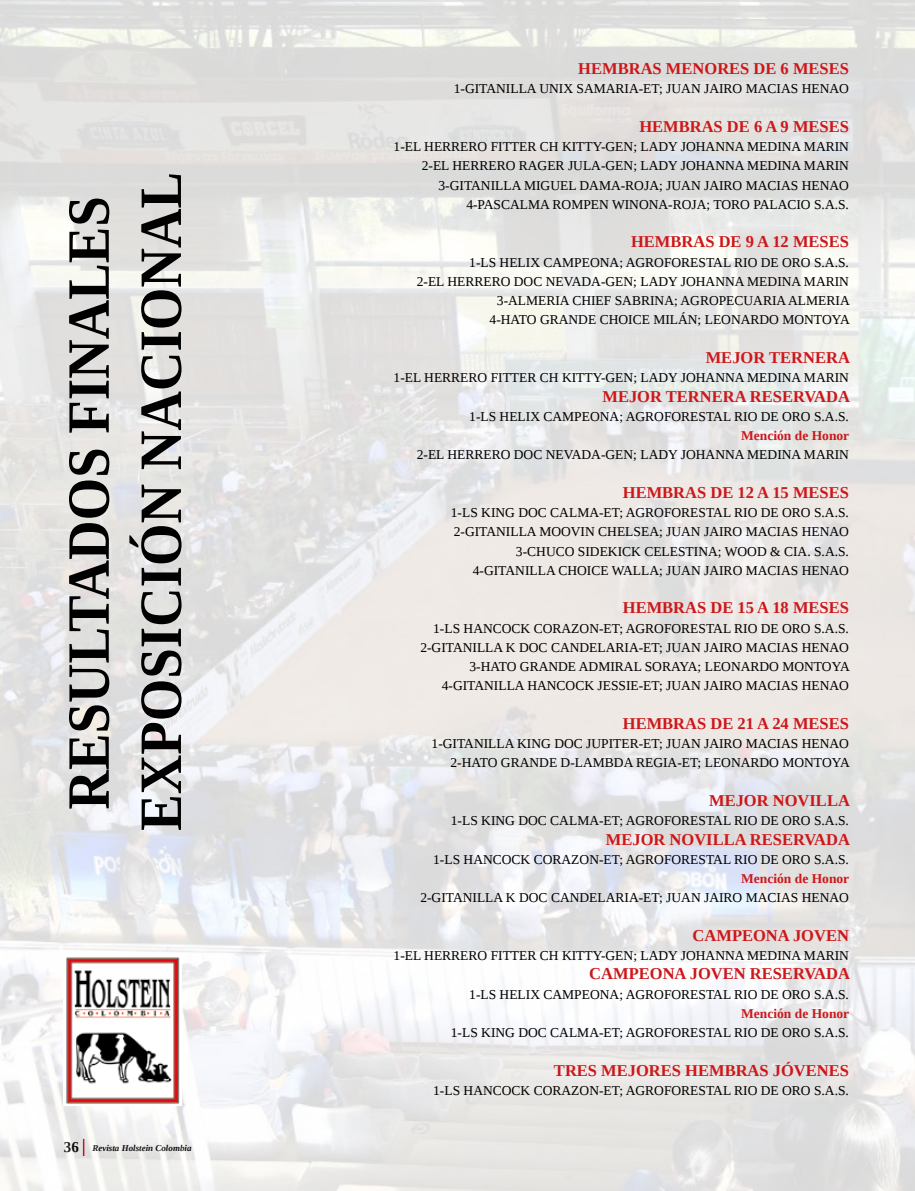
<style>
.page{position:relative;width:915px;height:1191px;background:#fff}
.page>*{position:absolute;margin:0;border:0;box-sizing:border-box;transform-origin:0 0}
.t1{font:700 60px/72.2px "Liberation Serif";color:#000;text-align:center;scale:.91 1}
.t2{font:700 16.5px "Liberation Serif";color:#cd1719}
.t3{font:13.5px/19.2px "Liberation Serif";color:#000;text-align:right}
.t4{font:700 13.5px "Liberation Serif";color:#cd1719}
.t5{font:italic 700 9px "Liberation Serif";color:#000}
.s1{font-style:normal;font-size:15px}
</style>
<div class="page">
<img style="left:0;top:0;width:914px;height:1191px">
<img style="left:64px;top:954px;width:117px;height:152px">
<h1 class="t1" style="left:51px;top:831px;width:725px;rotate:-90deg">RESULTADOS FINALES<br>EXPOSICIÓN NACIONAL</h1>
<p class="t5" style="left:64px;top:1141px;width:129px"><span class="s1">36</span> Revista Holstein Colombia</p>
<p class="t2" style="left:578px;top:57px;width:272px">HEMBRAS MENORES DE 6 MESES</p>
<p class="t3" style="left:453px;top:79px;width:396px">1-GITANILLA UNIX SAMARIA-ET; JUAN JAIRO MACIAS HENAO</p>
<p class="t2" style="left:639px;top:115px;width:211px">HEMBRAS DE 6 A 9 MESES</p>
<p class="t3" style="left:393px;top:137px;width:456px">1-EL HERRERO FITTER CH KITTY-GEN; LADY JOHANNA MEDINA MARIN 2-EL HERRERO RAGER JULA-GEN; LADY JOHANNA MEDINA MARIN 3-GITANILLA MIGUEL DAMA-ROJA; JUAN JAIRO MACIAS HENAO 4-PASCALMA ROMPEN WINONA-ROJA; TORO PALACIO S.A.S.</p>
<p class="t2" style="left:631px;top:231px;width:219px">HEMBRAS DE 9 A 12 MESES</p>
<p class="t3" style="left:416px;top:252px;width:434px">1-LS HELIX CAMPEONA; AGROFORESTAL RIO DE ORO S.A.S.<br>2-EL HERRERO DOC NEVADA-GEN; LADY JOHANNA MEDINA MARIN 3-ALMERIA CHIEF SABRINA; AGROPECUARIA ALMERIA<br>4-HATO GRANDE CHOICE MILÁN; LEONARDO MONTOYA</p>
<p class="t2" style="left:705px;top:346px;width:146px">MEJOR TERNERA</p>
<p class="t3" style="left:393px;top:368px;width:456px">1-EL HERRERO FITTER CH KITTY-GEN; LADY JOHANNA MEDINA MARIN</p>
<p class="t2" style="left:602px;top:385px;width:249px">MEJOR TERNERA RESERVADA</p>
<p class="t3" style="left:469px;top:406px;width:381px">1-LS HELIX CAMPEONA; AGROFORESTAL RIO DE ORO S.A.S.</p>
<p class="t4" style="left:741px;top:426px;width:110px">Mención de Honor</p>
<p class="t3" style="left:416px;top:445px;width:433px">2-EL HERRERO DOC NEVADA-GEN; LADY JOHANNA MEDINA MARIN</p>
<p class="t2" style="left:622px;top:481px;width:228px">HEMBRAS DE 12 A 15 MESES</p>
<p class="t3" style="left:450px;top:503px;width:399px">1-LS KING DOC CALMA-ET; AGROFORESTAL RIO DE ORO S.A.S.<br>2-GITANILLA MOOVIN CHELSEA; JUAN JAIRO MACIAS HENAO 3-CHUCO SIDEKICK CELESTINA; WOOD &amp; CIA. S.A.S.<br>4-GITANILLA CHOICE WALLA; JUAN JAIRO MACIAS HENAO</p>
<p class="t2" style="left:622px;top:597px;width:228px">HEMBRAS DE 15 A 18 MESES</p>
<p class="t3" style="left:420px;top:618px;width:431px">1-LS HANCOCK CORAZON-ET; AGROFORESTAL RIO DE ORO S.A.S.<br>2-GITANILLA K DOC CANDELARIA-ET; JUAN JAIRO MACIAS HENAO 3-HATO GRANDE ADMIRAL SORAYA; LEONARDO MONTOYA 4-GITANILLA HANCOCK JESSIE-ET; JUAN JAIRO MACIAS HENAO</p>
<p class="t2" style="left:622px;top:712px;width:228px">HEMBRAS DE 21 A 24 MESES</p>
<p class="t3" style="left:431px;top:734px;width:419px">1-GITANILLA KING DOC JUPITER-ET; JUAN JAIRO MACIAS HENAO<br>2-HATO GRANDE D-LAMBDA REGIA-ET; LEONARDO MONTOYA</p>
<p class="t2" style="left:708px;top:789px;width:142px">MEJOR NOVILLA</p>
<p class="t3" style="left:450px;top:811px;width:399px">1-LS KING DOC CALMA-ET; AGROFORESTAL RIO DE ORO S.A.S.</p>
<p class="t2" style="left:605px;top:828px;width:245px">MEJOR NOVILLA RESERVADA</p>
<p class="t3" style="left:433px;top:849px;width:417px">1-LS HANCOCK CORAZON-ET; AGROFORESTAL RIO DE ORO S.A.S.</p>
<p class="t4" style="left:741px;top:869px;width:109px">Mención de Honor</p>
<p class="t3" style="left:420px;top:888px;width:430px">2-GITANILLA K DOC CANDELARIA-ET; JUAN JAIRO MACIAS HENAO</p>
<p class="t2" style="left:692px;top:924px;width:158px">CAMPEONA JOVEN</p>
<p class="t3" style="left:393px;top:946px;width:456px">1-EL HERRERO FITTER CH KITTY-GEN; LADY JOHANNA MEDINA MARIN</p>
<p class="t2" style="left:589px;top:962px;width:262px">CAMPEONA JOVEN RESERVADA</p>
<p class="t3" style="left:469px;top:984px;width:381px">1-LS HELIX CAMPEONA; AGROFORESTAL RIO DE ORO S.A.S.</p>
<p class="t4" style="left:741px;top:1004px;width:110px">Mención de Honor</p>
<p class="t3" style="left:450px;top:1023px;width:399px">1-LS KING DOC CALMA-ET; AGROFORESTAL RIO DE ORO S.A.S.</p>
<p class="t2" style="left:553px;top:1059px;width:296px">TRES MEJORES HEMBRAS JÓVENES</p>
<p class="t3" style="left:433px;top:1080px;width:417px">1-LS HANCOCK CORAZON-ET; AGROFORESTAL RIO DE ORO S.A.S.</p>
</div>
